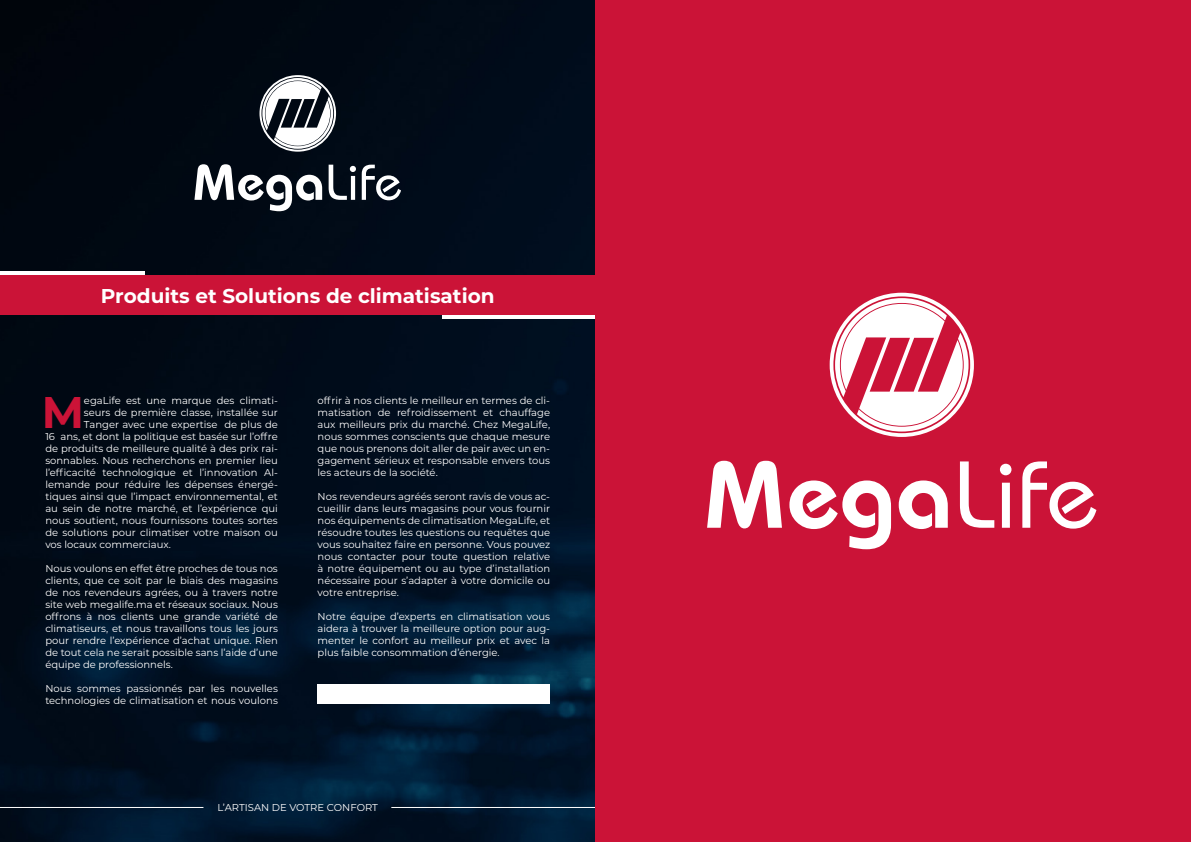
<style>
.page{position:relative;width:1191px;height:842px;background:#fff}
.page>*{position:absolute;margin:0;border:0;box-sizing:border-box;transform-origin:0 0}
.t1{font:700 44.3px "Montserrat";color:#cb1337}
.t2{font:700 20px "Montserrat";color:#fff}
.t3{font:10px/12px "Montserrat";color:#fff;text-align:justify}
</style>
<div class="page">
<img style="left:0;top:0;width:595px;height:842px">
<svg style="left:194px;top:164px;width:128px;height:47px"></svg>
<svg style="left:329px;top:165px;width:27px;height:35px"></svg>
<svg style="left:362px;top:165px;width:39px;height:35px"></svg>
<svg style="left:259px;top:75px;width:77px;height:77px"></svg>
<div style="left:442px;top:311px;width:153px;height:7px;background:#fff"></div>
<div style="left:0;top:271px;width:145px;height:7px;background:#fff"></div>
<div style="left:0;top:275px;width:595px;height:40px;background:#cb1337"></div>
<hr style="left:0;top:807px;width:203px;height:1px;background:#fff">
<hr style="left:391px;top:807px;width:204px;height:1px;background:#fff">
<div style="left:317px;top:684px;width:233px;height:20px;background:#fff"></div>
<div style="left:595px;top:0;width:596px;height:842px;background:#cb1337"></div>
<svg style="left:707px;top:461px;width:75px;height:67px"></svg>
<svg style="left:789px;top:480px;width:102px;height:69px"></svg>
<svg style="left:898px;top:480px;width:49px;height:49px"></svg>
<svg style="left:960px;top:461px;width:34px;height:67px"></svg>
<svg style="left:1000px;top:464px;width:11px;height:64px"></svg>
<svg style="left:1022px;top:461px;width:74px;height:68px"></svg>
<svg style="left:829px;top:293px;width:145px;height:144px"></svg>
<h2 class="t2" style="left:101px;top:281px;width:395px">Produits et Solutions de climatisation</h2>
<h1 class="t1" style="left:42px;top:380px;width:44px">M</h1>
<p class="t3" style="left:84px;top:394px;width:195px">egaLife est une marque des climati-</p>
<p class="t3" style="left:84px;top:406px;width:195px">seurs de première classe, installée sur</p>
<p class="t3" style="left:84px;top:418px;width:195px">Tanger avec une expertise de plus de</p>
<p class="t3" style="left:45px;top:430px;width:234px">16 ans, et dont la politique est basée sur l’offre</p>
<p class="t3" style="left:45px;top:442px;width:234px">de produits de meilleure qualité à des prix rai-</p>
<p class="t3" style="left:45px;top:454px;width:234px">sonnables. Nous recherchons en premier lieu</p>
<p class="t3" style="left:45px;top:466px;width:234px">l’efficacité technologique et l’innovation Al-</p>
<p class="t3" style="left:45px;top:478px;width:234px">lemande pour réduire les dépenses énergé-</p>
<p class="t3" style="left:45px;top:490px;width:234px">tiques ainsi que l’impact environnemental, et</p>
<p class="t3" style="left:45px;top:502px;width:234px">au sein de notre marché, et l’expérience qui</p>
<p class="t3" style="left:45px;top:514px;width:234px">nous soutient, nous fournissons toutes sortes</p>
<p class="t3" style="left:45px;top:526px;width:234px">de solutions pour climatiser votre maison ou</p>
<p class="t3" style="left:45px;top:538px;width:127px">vos locaux commerciaux.</p>
<p class="t3" style="left:45px;top:562px;width:234px">Nous voulons en effet être proches de tous nos clients, que ce soit par le biais des magasins de nos revendeurs agrées, ou à travers notre site web megalife.ma et réseaux sociaux. Nous offrons à nos clients une grande variété de climatiseurs, et nous travaillons tous les jours pour rendre l’expérience d’achat unique. Rien de tout cela ne serait possible sans l’aide d’une équipe de professionnels.</p>
<p class="t3" style="left:45px;top:682px;width:234px">Nous sommes passionnés par les nouvelles technologies de climatisation et nous voulons</p>
<p class="t3" style="left:317px;top:394px;width:234px">offrir à nos clients le meilleur en termes de cli&shy;matisation de refroidissement et chauffage aux meilleurs prix du marché. Chez MegaLife, nous sommes conscients que chaque mesure que nous prenons doit aller de pair avec un en&shy;gagement sérieux et responsable envers tous les acteurs de la société.</p>
<p class="t3" style="left:317px;top:490px;width:234px">Nos revendeurs agréés seront ravis de vous ac&shy;cueillir dans leurs magasins pour vous fournir nos équipements de climatisation MegaLife, et résoudre toutes les questions ou requêtes que vous souhaitez faire en personne. Vous pouvez nous contacter pour toute question relative à notre équipement ou au type d’installation nécessaire pour s’adapter à votre domicile ou votre entreprise.</p>
<p class="t3" style="left:317px;top:610px;width:234px">Notre équipe d’experts en climatisation vous aidera à trouver la meilleure option pour aug&shy;menter le confort au meilleur prix et avec la plus faible consommation d’énergie.</p>
<p class="t3" style="left:217px;top:801px;width:162px">L’ARTISAN DE VOTRE CONFORT</p>
</div>
